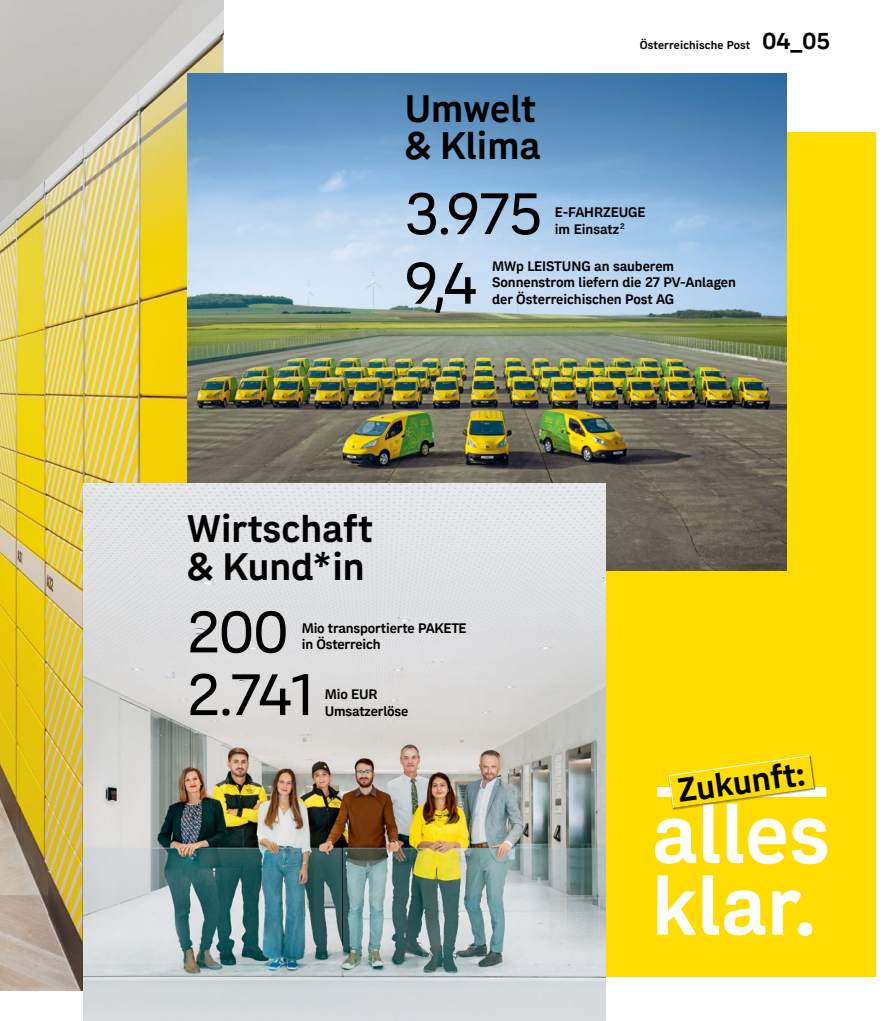
<style>
.page{position:relative;width:893px;height:1021px;background:#fff}
.page>*{position:absolute;margin:0;border:0;box-sizing:border-box;transform-origin:0 0}
.t1{font:700 81.6px/71.7px "Post Sans";color:#fff}
.t2{font:57px "Post Sans";letter-spacing:-.02em;color:#000}
.t3{font:700 37.5px/37.5px "Post Sans";color:#000}
.t4{font:700 32.7px "Post Sans";color:#000}
.t5{font:700 13.5px/16.5px "Post Sans";letter-spacing:-.005em;color:#000}
.t6{font:700 11.25px "Post Sans";letter-spacing:.01em;color:#000}
.s1{font-size:22.5px}
</style>
<div class="page">
<div style="left:514px;top:132px;width:362px;height:844px;background:#fd0"></div>
<img style="left:0;top:0;width:223px;height:990px">
<img style="left:187px;top:74px;width:600px;height:496px">
<img style="left:84px;top:483px;width:521px;height:537px">
<div style="left:657px;top:787px;width:169px;height:10px;background:#fff"></div>
<div style="left:668px;top:755px;width:148px;height:54px;background:#000;opacity:.4"></div>
<svg style="left:668px;top:755px;width:147px;height:53px"></svg>
<p class="t6" style="left:640px;top:38px;width:192px">Österreichische Post <span class="s1">04_05</span></p>
<h3 class="t3" style="left:405px;top:89px;width:137px">Umwelt &amp; Klima</h3>
<h2 class="t2" style="left:405px;top:179px;width:138px">3.975</h2>
<p class="t5" style="left:555px;top:204px;width:92px">E-FAHRZEUGE im Einsatz <sup>2</sup></p>
<h2 class="t2" style="left:405px;top:248px;width:74px">9,4</h2>
<p class="t5" style="left:492px;top:258px;width:245px">MWp LEISTUNG an sauberem<br>Sonnenstrom liefern die 27 PV-Anlagen der Österreichischen Post AG</p>
<h3 class="t3" style="left:187px;top:509px;width:187px">Wirtschaft &amp; Kund*in</h3>
<h2 class="t2" style="left:187px;top:597px;width:103px">200</h2>
<p class="t5" style="left:302px;top:619px;width:167px">Mio transportierte PAKETE</p>
<p class="t5" style="left:302px;top:636px;width:80px">in Österreich</p>
<h2 class="t2" style="left:187px;top:660px;width:129px">2.741</h2>
<p class="t5" style="left:325px;top:686px;width:85px">Mio EUR<br>Umsatzerlöse</p>
<h3 class="t4" style="left:675px;top:770px;width:129px;rotate:-8deg">Zukunft:</h3>
<h1 class="t1" style="left:652px;top:797px;width:180px">alles klar.</h1>
</div>
